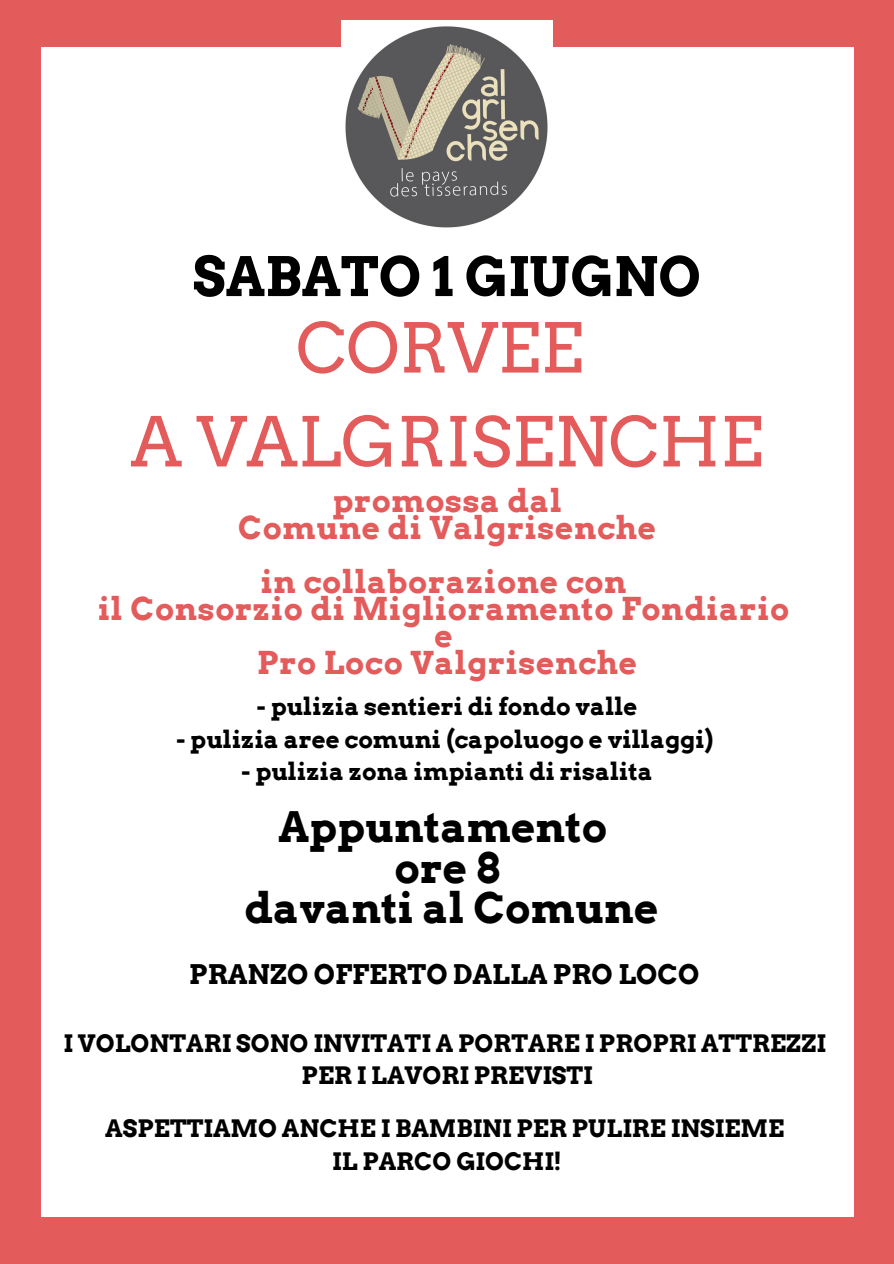
<style>
.page{position:relative;width:894px;height:1264px;background:#fff}
.page>*{position:absolute;margin:0;border:0;box-sizing:border-box;transform-origin:0 0}
.t1{font:68.25px/93.9px "Arvo";color:#e35b5b;text-align:center}
.t2{font:700 54px "Arvo";color:#000}
.t3{font:700 42px/40.5px "Arvo";color:#000;text-align:center}
.t4{font:700 31.5px/27px "Arvo";letter-spacing:.02em;color:#e35b5b;text-align:center}
.t5{font:700 27px "Arvo";color:#000}
.t6{font:700 24px/32.7px "Arvo";color:#000;text-align:center}
</style>
<div class="page">
<div style="left:0;top:0;width:893px;height:1263px;background:#e35b5b"></div>
<div style="left:41px;top:47px;width:812px;height:1169px;background:#fff"></div>
<img style="left:342px;top:20px;width:210px;height:208px">
<h2 class="t2" style="left:193px;top:244px;width:509px">SABATO 1 GIUGNO</h2>
<h1 class="t1" style="left:131px;top:301px;width:633px">CORVEE<br>A VALGRISENCHE</h1>
<h3 class="t4" style="left:238px;top:487px;width:419px">promossa dal<br>Comune di Valgrisenche</h3>
<h3 class="t4" style="left:98px;top:568px;width:692px">in collaborazione con<br>il Consorzio di Miglioramento Fondiario e<br>Pro Loco Valgrisenche</h3>
<p class="t6" style="left:257px;top:690px;width:382px">- pulizia sentieri di fondo valle</p>
<p class="t6" style="left:176px;top:722px;width:538px">- pulizia aree comuni (capoluogo e villaggi)</p>
<p class="t6" style="left:241px;top:755px;width:413px">- pulizia zona impianti di risalita</p>
<h3 class="t3" style="left:244px;top:807px;width:415px">Appuntamento<br>ore 8<br>davanti al Comune</h3>
<p class="t5" style="left:189px;top:958px;width:511px">PRANZO OFFERTO DALLA PRO LOCO</p>
<p class="t6" style="left:63px;top:1026px;width:763px">I VOLONTARI SONO INVITATI A PORTARE I PROPRI ATTREZZI<br>PER I LAVORI PREVISTI</p>
<p class="t6" style="left:105px;top:1111px;width:680px">ASPETTIAMO ANCHE I BAMBINI PER PULIRE INSIEME<br>IL PARCO GIOCHI!</p>
</div>
